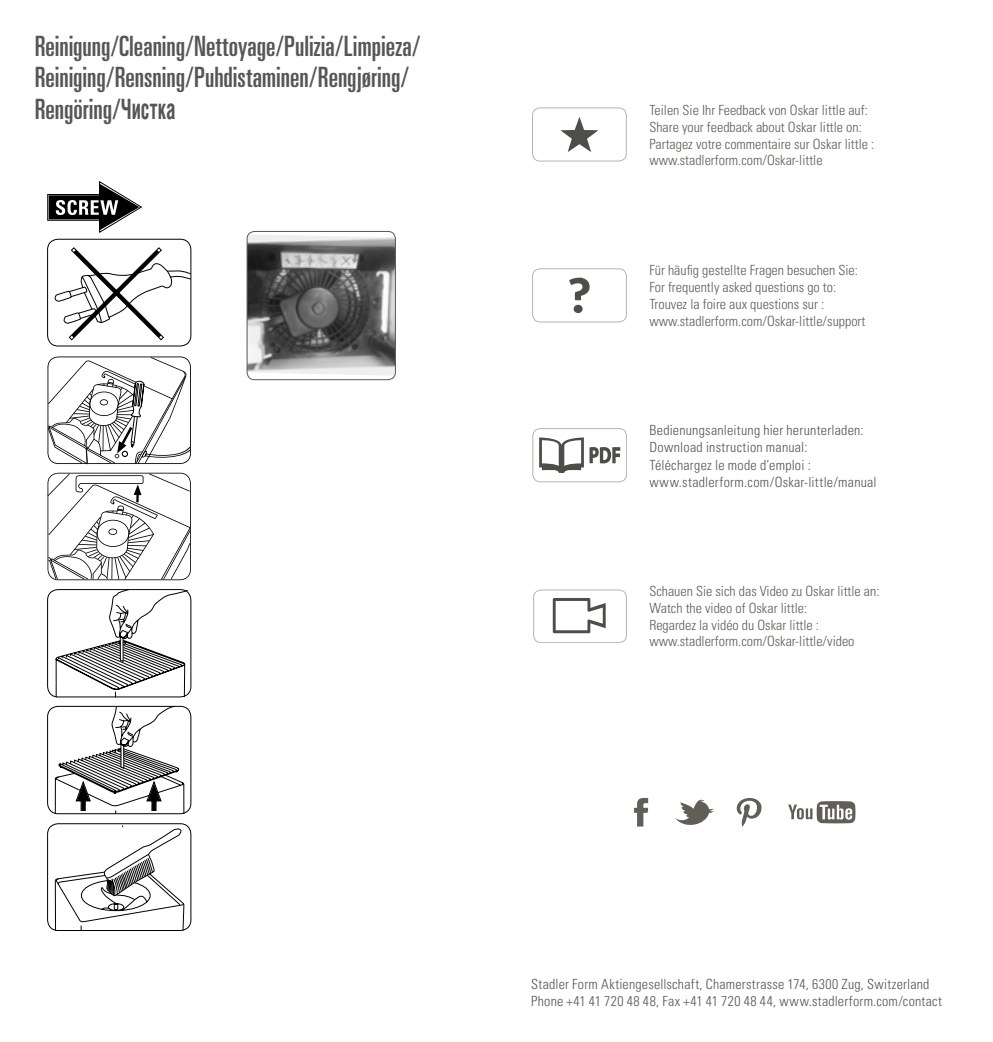
<style>
.page{position:relative;width:993px;height:1042px;background:#fff}
.page>*{position:absolute;margin:0;border:0;box-sizing:border-box;transform-origin:0 0}
.t1{font:28px/31.5px "Univers LTCYR 59 Ult Cond";color:#585555}
.t2{font:14px/16.8px "Univers LTCYR 47 Light Cond";color:#615e57}
.t3{font:14px/17.5px "Univers LTCYR 47 Light Cond";letter-spacing:.02em;color:#585555}
.s1{font-family:"Helios Cond";font-weight:700}
</style>
<div class="page">
<img style="left:247px;top:234px;width:148px;height:142px">
<div style="left:247px;top:231px;width:148px;height:149px;border:1px solid #585555;border-radius:7px"></div>
<svg style="left:634px;top:798px;width:14px;height:28px"></svg>
<svg style="left:736px;top:798px;width:25px;height:28px"></svg>
<svg style="left:675px;top:799px;width:38px;height:26px"></svg>
<svg style="left:788px;top:801px;width:67px;height:22px"></svg>
<div style="left:532px;top:107px;width:94px;height:55px;border:1px solid #b7b7b1;border-radius:8px"></div>
<svg style="left:560px;top:117px;width:38px;height:35px"></svg>
<div style="left:532px;top:268px;width:94px;height:54px;border:1px solid #b7b7b1;border-radius:8px"></div>
<svg style="left:569px;top:278px;width:20px;height:35px"></svg>
<div style="left:532px;top:428px;width:94px;height:54px;border:1px solid #b7b7b1;border-radius:8px"></div>
<svg style="left:539px;top:437px;width:81px;height:36px"></svg>
<div style="left:533px;top:589px;width:93px;height:54px;border:1px solid #b7b7b1;border-radius:8px"></div>
<svg style="left:552px;top:598px;width:53px;height:35px"></svg>
<svg style="left:47px;top:239px;width:144px;height:691px"></svg>
<svg style="left:47px;top:181px;width:95px;height:52px"></svg>
<svg style="left:47px;top:473px;width:144px;height:107px"></svg>
<svg style="left:47px;top:356px;width:144px;height:108px"></svg>
<h1 class="t1" style="left:35px;top:28px;width:387px">Reinigung/Cleaning/Nettoyage/Pulizia/Limpieza/<br>Reiniging/Rensning/Puhdistaminen/Rengjøring/<br>Rengöring/<span class="s1">Чистка</span></h1>
<p class="t2" style="left:649px;top:101px;width:226px">Teilen Sie Ihr Feedback von Oskar little auf:<br>Share your feedback about Oskar little on:<br>Partagez votre commentaire sur Oskar little : www.stadlerform.com/Oskar-little</p>
<p class="t2" style="left:649px;top:261px;width:217px">Für häufig gestellte Fragen besuchen Sie:<br>For frequently asked questions go to:<br>Trouvez la foire aux questions sur : www.stadlerform.com/Oskar-little/support</p>
<p class="t3" style="left:649px;top:420px;width:229px">Bedienungsanleitung hier herunterladen:<br>Download instruction manual:<br>Téléchargez le mode d’emploi : www.stadlerform.com/Oskar-little/manual</p>
<p class="t2" style="left:649px;top:582px;width:231px">Schauen Sie sich das Video zu Oskar little an:<br>Watch the video of Oskar little:<br>Regardez la vidéo du Oskar little : www.stadlerform.com/Oskar-little/video</p>
<p class="t3" style="left:531px;top:974px;width:412px">Stadler Form Aktiengesellschaft, Chamerstrasse 174, 6300 Zug, Switzerland<br>Phone +41 41 720 48 48, Fax +41 41 720 48 44, www.stadlerform.com/contact</p>
</div>
